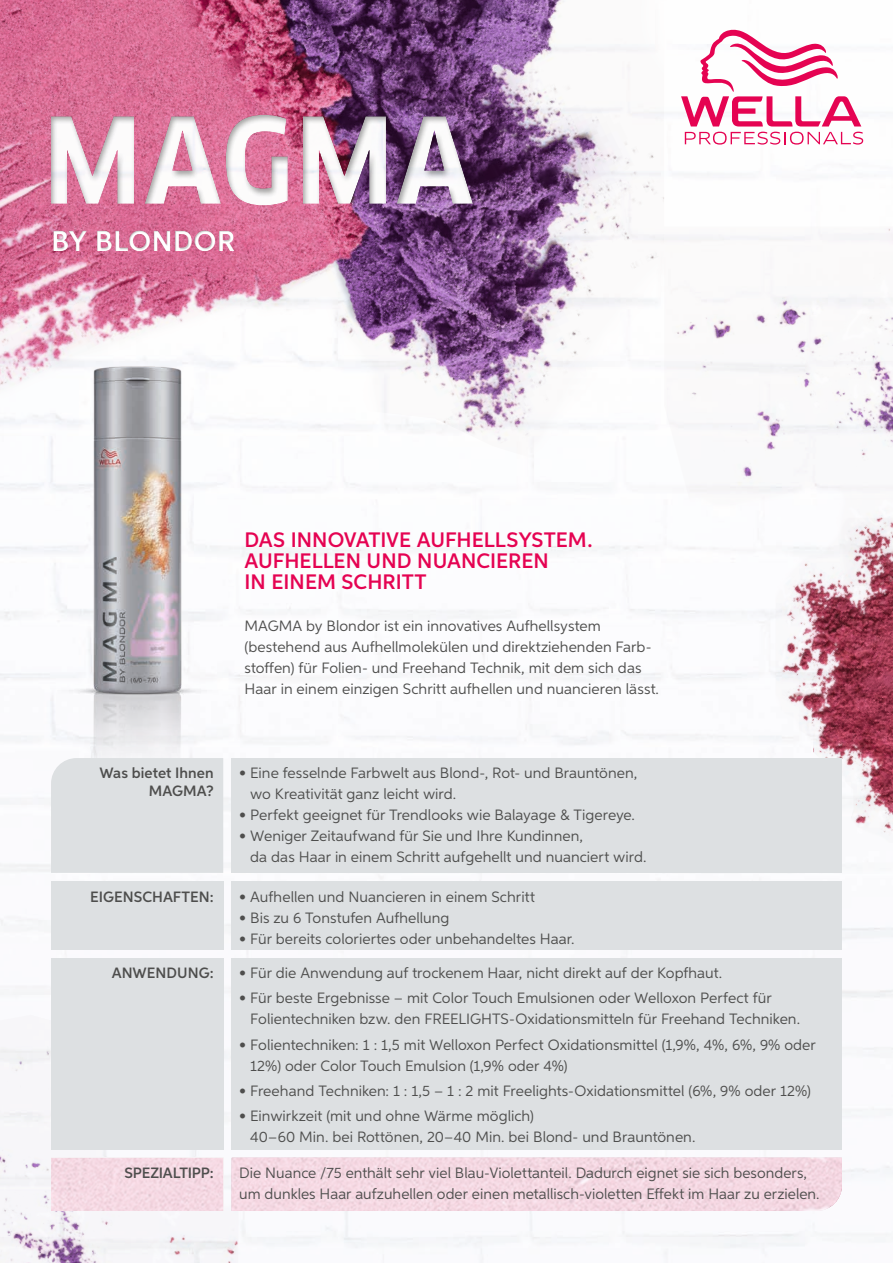
<style>
.page{position:relative;width:893px;height:1263px;background:#fff}
.page>*{position:absolute;margin:0;border:0;box-sizing:border-box;transform-origin:0 0}
.t1{font:700 29.1px "Aspira";letter-spacing:.01em;color:#fff}
.t2{font:600 21px/21px "Aspira";color:#e50352}
.t3{font:15px/21px "Aspira";letter-spacing:.005em;color:#4e4e4d}
.t4{font:600 15px/18px "Aspira";color:#4e4e4d;text-align:right}
</style>
<div class="page">
<img style="left:0;top:0;width:664px;height:465px">
<img style="left:775px;top:586px;width:118px;height:257px">
<img style="left:664px;top:226px;width:229px;height:360px">
<img style="left:0;top:1015px;width:239px;height:248px">
<img style="left:34px;top:357px;width:207px;height:431px">
<svg style="left:681px;top:30px;width:182px;height:115px"></svg>
<div style="left:232px;top:758px;width:610px;height:115px;background:#dde0e2"></div>
<div style="left:232px;top:881px;width:610px;height:68px;background:#dde0e2"></div>
<div style="left:232px;top:958px;width:610px;height:191px;background:#dde0e2"></div>
<svg style="left:232px;top:1158px;width:610px;height:53px;background:#f3d7e1"></svg>
<div style="left:51px;top:881px;width:172px;height:68px;background:#dde0e2"></div>
<div style="left:51px;top:958px;width:172px;height:191px;background:#dde0e2"></div>
<div style="left:51px;top:1158px;width:172px;height:53px;background:#f5d9e3"></div>
<div style="left:51px;top:758px;width:172px;height:115px;background:#dde0e2"></div>
<div style="left:46px;top:223px;width:432px;height:46px;background:#151616;opacity:.25"></div>
<div style="left:49px;top:112px;width:425px;height:94px;background:#151616;opacity:.4"></div>
<h1 class="t1" style="left:51px;top:224px;width:186px">BY BLONDOR</h1>
<h2 class="t2" style="left:244px;top:530px;width:349px">DAS INNOVATIVE AUFHELLSYSTEM.<br>AUFHELLEN UND NUANCIEREN<br>IN EINEM SCHRITT</h2>
<p class="t3" style="left:244px;top:615px;width:416px">MAGMA by Blondor ist ein innovatives Aufhellsystem (bestehend aus Aufhellmolekülen und direktziehenden Farb&shy;stoffen) für Folien- und Freehand Technik, mit dem sich das Haar in einem einzigen Schritt aufhellen und nuancieren lässt.</p>
<p class="t4" style="left:99px;top:764px;width:116px">Was bietet Ihnen<br>MAGMA?</p>
<p class="t3" style="left:250px;top:762px;width:389px;text-indent:-11px">• Eine fesselnde Farbwelt aus Blond-, Rot- und Brauntönen, wo Kreativität ganz leicht wird.</p>
<p class="t3" style="left:239px;top:804px;width:397px">• Perfekt geeignet für Trendlooks wie Balayage &amp; Tigereye.</p>
<p class="t3" style="left:250px;top:825px;width:398px;text-indent:-11px">• Weniger Zeitaufwand für Sie und Ihre Kundinnen,<br>da das Haar in einem Schritt aufgehellt und nuanciert wird.</p>
<p class="t4" style="left:90px;top:887px;width:125px">EIGENSCHAFTEN:</p>
<p class="t3" style="left:239px;top:886px;width:297px">• Aufhellen und Nuancieren in einem Schritt</p>
<p class="t3" style="left:239px;top:907px;width:212px">• Bis zu 6 Tonstufen Aufhellung</p>
<p class="t3" style="left:239px;top:928px;width:337px">• Für bereits coloriertes oder unbehandeltes Haar.</p>
<p class="t4" style="left:112px;top:964px;width:103px">ANWENDUNG:</p>
<p class="t3" style="left:239px;top:962px;width:484px">• Für die Anwendung auf trockenem Haar, nicht direkt auf der Kopfhaut.</p>
<p class="t3" style="left:250px;top:987px;width:551px;text-indent:-11px">• Für beste Ergebnisse – mit Color Touch Emulsionen oder Welloxon Perfect für<br>Folientechniken bzw. den FREELIGHTS-Oxidationsmitteln für Freehand Techniken.</p>
<p class="t3" style="left:250px;top:1034px;width:567px;text-indent:-11px">• Folientechniken: 1 : 1,5 mit Welloxon Perfect Oxidationsmittel (1,9%, 4%, 6%, 9% oder<br>12%) oder Color Touch Emulsion (1,9% oder 4%)</p>
<p class="t3" style="left:239px;top:1080px;width:573px">• Freehand Techniken: 1 : 1,5 – 1 : 2 mit Freelights-Oxidationsmittel (6%, 9% oder 12%)</p>
<p class="t3" style="left:250px;top:1105px;width:447px;text-indent:-11px">• Einwirkzeit (mit und ohne Wärme möglich)<br>40–60 Min. bei Rottönen, 20–40 Min. bei Blond- und Brauntönen.</p>
<p class="t4" style="left:124px;top:1164px;width:91px">SPEZIALTIPP:</p>
<p class="t3" style="left:239px;top:1162px;width:582px">Die Nuance /75 enthält sehr viel Blau-Violettanteil. Dadurch eignet sie sich besonders, um dunkles Haar aufzuhellen oder einen metallisch-violetten Effekt im Haar zu erzielen.</p>
</div>
